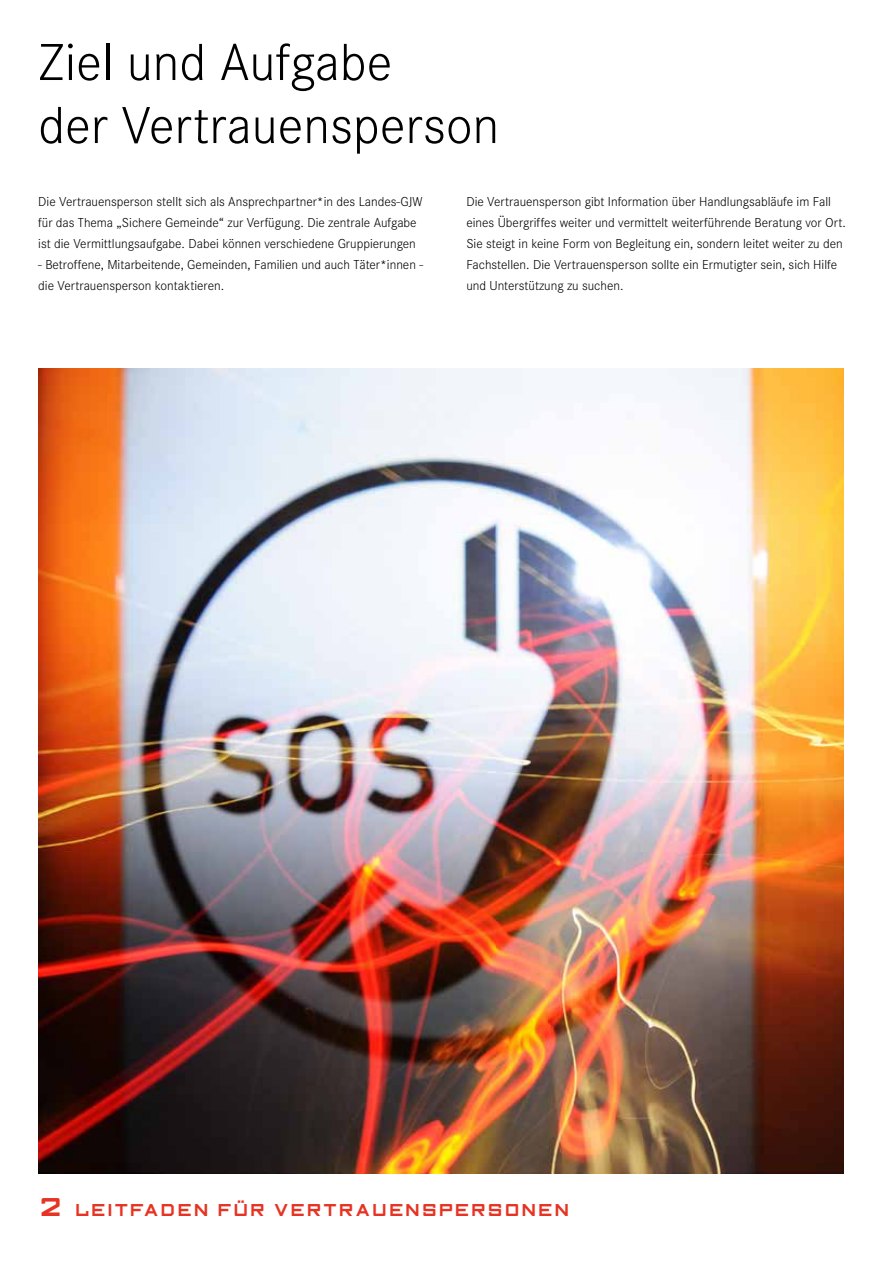
<style>
.page{position:relative;width:893px;height:1263px;background:#fff}
.page>*{position:absolute;margin:0;border:0;box-sizing:border-box;transform-origin:0 0}
.t1{font:300 54px/63px "Corporate S";color:#000}
.t2{font:18px "Gothic Two One";color:#e63323}
.t3{font:300 13.5px/21px "Corporate S";color:#000}
.s1{font-size:27px}
</style>
<div class="page">
<img style="left:38px;top:369px;width:805px;height:805px">
<h1 class="t1" style="left:38px;top:31px;width:462px">Ziel und Aufgabe<br>der Vertrauensperson</h1>
<p class="t3" style="left:38px;top:191px;width:386px">Die Vertrauensperson stellt sich als Ansprechpartner*in des Landes-GJW für das Thema „Sichere Gemeinde“ zur Verfügung. Die zentrale Aufgabe ist die Vermittlungsaufgabe. Dabei können verschiedene Gruppierungen</p>
<p class="t3" style="left:38px;top:254px;width:386px">- Betroffene, Mitarbeitende, Gemeinden, Familien und auch Täter*innen - die Vertrauensperson kontaktieren.</p>
<p class="t3" style="left:466px;top:191px;width:381px">Die Vertrauensperson gibt Information über Handlungsabläufe im Fall eines Übergriffes weiter und vermittelt weiterführende Beratung vor Ort.<br>Sie steigt in keine Form von Begleitung ein, sondern leitet weiter zu den Fachstellen. Die Vertrauensperson sollte ein Ermutigter sein, sich Hilfe und Unterstützung zu suchen.</p>
<h2 class="t2" style="left:38px;top:1201px;width:533px"><span class="s1">2</span> LEITFADEN FÜR VERTRAUENSPERSONEN</h2>
</div>
